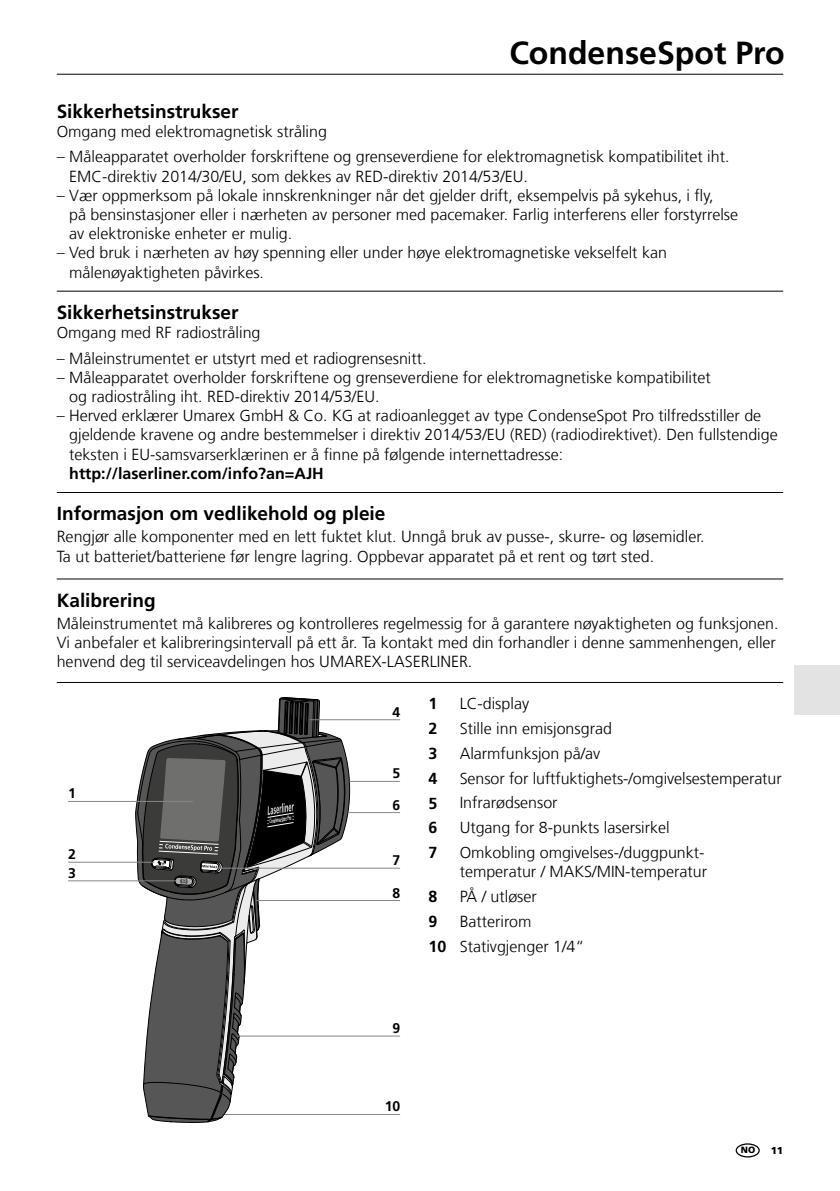
<style>
.page{position:relative;width:840px;height:1191px;background:#fff}
.page>*{position:absolute;margin:0;border:0;box-sizing:border-box;transform-origin:0 0}
.t1{font:700 32px "Frutiger LT Com";color:#000}
.t2{font:700 19px "Frutiger LT Com";color:#000}
.t3{font:300 16px/19.2px "Frutiger LT Com";color:#000}
.t4{font:700 16px/24.8px "Frutiger LT Com";color:#000;text-align:justify}
.t5{font:700 14px/18.6px "Frutiger LT Com";color:#000}
.t6{font:900 10px "Frutiger LT Com";color:#000}
.t7{font:900 9px "Frutiger LT Com";color:#000}
.t8{font:italic 700 6px "Frutiger LT Com";color:#fff;scale:.43 1}
</style>
<div class="page">
<hr style="left:57px;top:74px;width:725px;height:1px;background:#000">
<hr style="left:184px;top:1114px;width:216px;height:1px;background:#878786">
<svg style="left:135px;top:697px;width:214px;height:425px"></svg>
<hr style="left:310px;top:719px;width:90px;height:1px;background:#878786">
<hr style="left:349px;top:781px;width:51px;height:1px;background:#878786">
<hr style="left:348px;top:812px;width:52px;height:1px;background:#878786">
<hr style="left:256px;top:900px;width:144px;height:1px;background:#878786">
<hr style="left:217px;top:867px;width:183px;height:1px;background:#878786">
<hr style="left:237px;top:1035px;width:163px;height:1px;background:#878786">
<hr style="left:68px;top:801px;width:125px;height:1px;background:#878786">
<hr style="left:68px;top:861px;width:86px;height:1px;background:#878786">
<hr style="left:68px;top:880px;width:108px;height:1px;background:#878786">
<hr style="left:57px;top:492px;width:725px;height:1px;background:#000">
<hr style="left:57px;top:291px;width:725px;height:1px;background:#000">
<hr style="left:57px;top:578px;width:725px;height:1px;background:#000">
<hr style="left:57px;top:682px;width:725px;height:1px;background:#000">
<div style="left:735px;top:1143px;width:24px;height:14px;border:1px solid #000;border-radius:50%"></div>
<div style="left:794px;top:665px;width:45px;height:50px;background:#e3e3e3"></div>
<h1 class="t1" style="left:509px;top:34px;width:277px">CondenseSpot Pro</h1>
<p class="t2" style="left:57px;top:100px;width:183px">Sikkerhetsinstrukser</p>
<p class="t3" style="left:57px;top:122px;width:271px">Omgang med elektromagnetisk stråling</p>
<p class="t3" style="left:69px;top:147px;width:661px;text-indent:-12px">– Måleapparatet overholder forskriftene og grenseverdiene for elektromagnetisk kompatibilitet iht.<br>EMC-direktiv 2014/30/EU, som dekkes av RED-direktiv 2014/53/EU.</p>
<p class="t3" style="left:69px;top:186px;width:670px;text-indent:-12px">– Vær oppmerksom på lokale innskrenkninger når det gjelder drift, eksempelvis på sykehus, i fly,<br>på bensinstasjoner eller i nærheten av personer med pacemaker. Farlig interferens eller forstyrrelse av elektroniske enheter er mulig.</p>
<p class="t3" style="left:69px;top:243px;width:599px;text-indent:-12px">– Ved bruk i nærheten av høy spenning eller under høye elektromagnetiske vekselfelt kan målenøyaktigheten påvirkes.</p>
<p class="t2" style="left:57px;top:301px;width:183px">Sikkerhetsinstrukser</p>
<p class="t3" style="left:57px;top:323px;width:205px">Omgang med RF radiostråling</p>
<p class="t3" style="left:57px;top:348px;width:371px">– Måleinstrumentet er utstyrt med et radiogrensesnitt.</p>
<p class="t3" style="left:69px;top:368px;width:642px;text-indent:-12px">– Måleapparatet overholder forskriftene og grenseverdiene for elektromagnetiske kompatibilitet og radiostråling iht. RED-direktiv 2014/53/EU.</p>
<p class="t3" style="left:69px;top:406px;width:709px;text-indent:-12px">– Herved erklærer Umarex GmbH &amp; Co. KG at radioanlegget av type CondenseSpot Pro tilfredsstiller de gjeldende kravene og andre bestemmelser i direktiv 2014/53/EU (RED) (radiodirektivet). Den fullstendige teksten i EU-samsvarserklærinen er å finne på følgende internettadresse:</p>
<p class="t4" style="left:69px;top:461px;width:256px">http://laserliner.com/info?an=AJH</p>
<p class="t2" style="left:57px;top:502px;width:330px">Informasjon om vedlikehold og pleie</p>
<p class="t3" style="left:57px;top:527px;width:649px">Rengjør alle komponenter med en lett fuktet klut. Unngå bruk av pusse-, skurre- og løsemidler.<br>Ta ut batteriet/batteriene før lengre lagring. Oppbevar apparatet på et rent og tørt sted.</p>
<p class="t2" style="left:57px;top:589px;width:100px">Kalibrering</p>
<p class="t3" style="left:57px;top:614px;width:723px">Måleinstrumentet må kalibreres og kontrolleres regelmessig for å garantere nøyaktigheten og funksjonen.<br>Vi anbefaler et kalibreringsintervall på ett år. Ta kontakt med din forhandler i denne sammenhengen, eller henvend deg til serviceavdelingen hos UMAREX-LASERLINER.</p>
<p class="t5" style="left:68px;top:784px;width:9px">1</p>
<p class="t5" style="left:68px;top:845px;width:9px">2<br>3</p>
<p class="t8" style="left:268px;top:818px;width:53px;rotate:-10deg">CondenseSpot Pro</p>
<p class="t5" style="left:392px;top:702px;width:9px">4</p>
<p class="t5" style="left:392px;top:764px;width:9px">5</p>
<p class="t5" style="left:392px;top:795px;width:9px">6</p>
<p class="t5" style="left:392px;top:851px;width:9px">7</p>
<p class="t5" style="left:392px;top:883px;width:9px">8</p>
<p class="t5" style="left:392px;top:1019px;width:9px">9</p>
<p class="t5" style="left:384px;top:1097px;width:17px">10</p>
<p class="t4" style="left:428px;top:691px;width:10px">1<br>2<br>3<br>4<br>5<br>6<br>7</p>
<p class="t4" style="left:428px;top:884px;width:19px;text-align:left">8<br>9<br>10</p>
<p class="t3" style="left:459px;top:691px;width:323px;line-height:24.8px">LC-display<br>Stille inn emisjonsgrad<br>Alarmfunksjon på/av<br>Sensor for luftfuktighets-/omgivelsestemperatur<br>Infrarødsensor<br>Utgang for 8-punkts lasersirkel<br>Omkobling omgivelses-/duggpunkt-</p>
<p class="t3" style="left:459px;top:859px;width:249px;line-height:24.8px">temperatur / MAKS/MIN-temperatur<br>PÅ / utløser<br>Batterirom<br>Stativgjenger 1/4“</p>
<p class="t7" style="left:740px;top:1144px;width:16px">NO</p>
<p class="t6" style="left:770px;top:1144px;width:14px">11</p>
</div>
